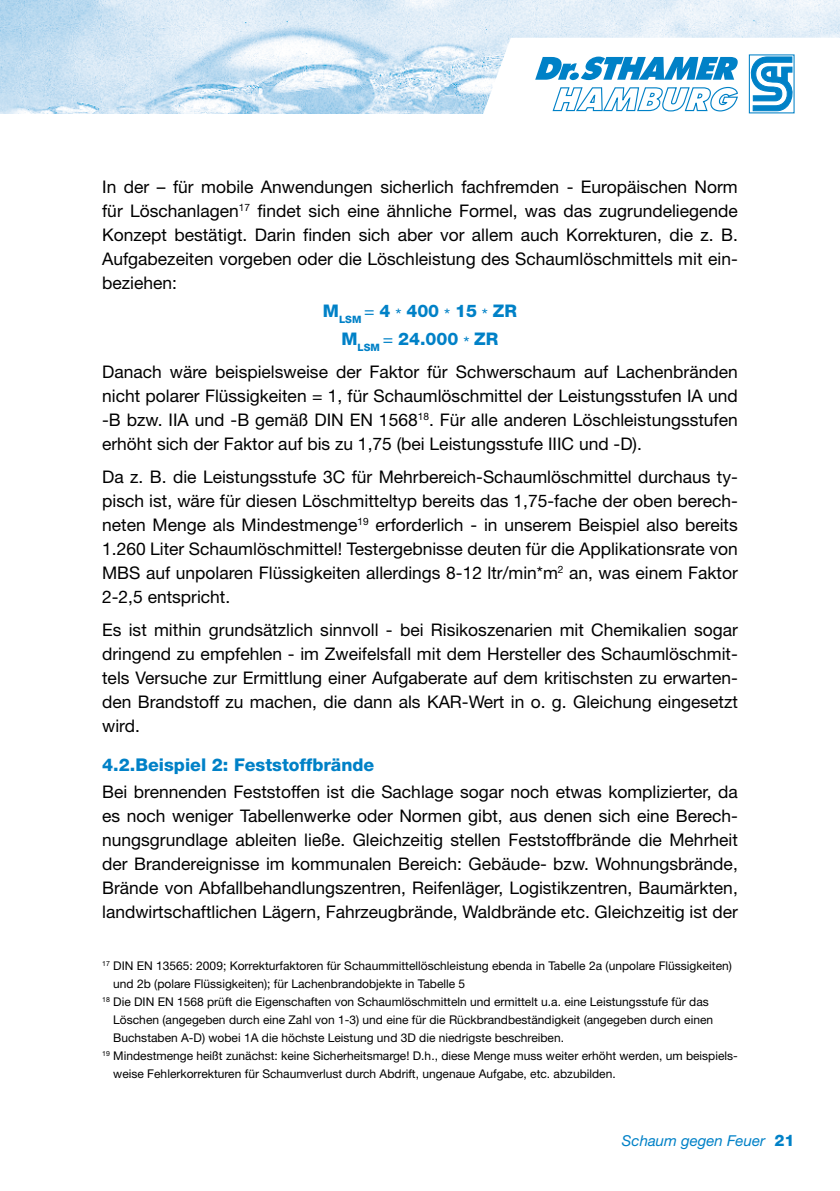
<style>
.page{position:relative;width:840px;height:1191px;background:#fff}
.page>*{position:absolute;margin:0;border:0;box-sizing:border-box;transform-origin:0 0}
.t1{font:800 17.6px "Helvetica Neue";color:#0081c7}
.t2{font:17.4px/24px "Helvetica Neue";color:#000;text-align:justify}
.t3{font:800 17.4px/28px "Helvetica Neue";color:#0081c7;text-align:center}
.t4{font:italic 15px "Helvetica Neue";color:#0081c7}
.t5{font:12px "Helvetica Neue";color:#000}
.s1{font-weight:400}
.s2{font-weight:800;font-style:normal;font-size:16px}
</style>
<div class="page">
<img style="left:0;top:0;width:839px;height:113px">
<svg style="left:480px;top:38px;width:359px;height:76px"></svg>
<p class="t2" style="left:102px;top:174px;width:637px">In der – für mobile Anwendungen sicherlich fachfremden - Europäischen Norm für Löschanlagen<sup>17</sup> findet sich eine ähnliche Formel, was das zugrundeliegende Konzept bestätigt. Darin finden sich aber vor allem auch Korrekturen, die z. B.<br>Aufgabezeiten vorgeben oder die Löschleistung des Schaumlöschmittels mit ein&shy;beziehen:</p>
<p class="t3" style="left:323px;top:297px;width:195px">M<sub>LSM</sub> <span class="s1">=</span> 4 <span class="s1">*</span> 400 <span class="s1">*</span> 15 <span class="s1">*</span> ZR<br>M<sub>LSM</sub> <span class="s1">=</span> 24.000 <span class="s1">*</span> ZR</p>
<p class="t2" style="left:102px;top:359px;width:636px">Danach wäre beispielsweise der Faktor für Schwerschaum auf Lachenbränden nicht polarer Flüssigkeiten = 1, für Schaumlöschmittel der Leistungsstufen IA und -B bzw. IIA und -B gemäß DIN EN 1568<sup>18</sup>. Für alle anderen Löschleistungsstufen erhöht sich der Faktor auf bis zu 1,75 (bei Leistungsstufe IIIC und -D).</p>
<p class="t2" style="left:102px;top:465px;width:636px">Da z. B. die Leistungsstufe 3C für Mehrbereich-Schaumlöschmittel durchaus ty&shy;pisch ist, wäre für diesen Löschmitteltyp bereits das 1,75-fache der oben berech&shy;neten Menge als Mindestmenge<sup>19</sup> erforderlich - in unserem Beispiel also bereits 1.260 Liter Schaumlöschmittel! Testergebnisse deuten für die Applikationsrate von MBS auf unpolaren Flüssigkeiten allerdings 8-12 ltr/min*m<sup>2</sup> an, was einem Faktor 2-2,5 entspricht.</p>
<p class="t2" style="left:102px;top:618px;width:637px">Es ist mithin grundsätzlich sinnvoll - bei Risikoszenarien mit Chemikalien sogar dringend zu empfehlen - im Zweifelsfall mit dem Hersteller des Schaumlöschmit&shy;tels Versuche zur Ermittlung einer Aufgaberate auf dem kritischsten zu erwarten&shy;den Brandstoff zu machen, die dann als KAR-Wert in o. g. Gleichung eingesetzt wird.</p>
<p class="t1" style="left:102px;top:754px;width:273px">4.2.Beispiel 2: Feststoffbrände</p>
<p class="t2" style="left:102px;top:779px;width:636px">Bei brennenden Feststoffen ist die Sachlage sogar noch etwas komplizierter, da es noch weniger Tabellenwerke oder Normen gibt, aus denen sich eine Berech&shy;nungsgrundlage ableiten ließe. Gleichzeitig stellen Feststoffbrände die Mehrheit der Brandereignisse im kommunalen Bereich: Gebäude- bzw. Wohnungsbrände, Brände von Abfallbehandlungszentren, Reifenläger, Logistikzentren, Baumärkten, landwirtschaftlichen Lägern, Fahrzeugbrände, Waldbrände etc. Gleichzeitig ist der</p>
<p class="t5" style="left:102px;top:958px;width:631px"><sup>17</sup> DIN EN 13565: 2009; Korrekturfaktoren für Schaummittellöschleistung ebenda in Tabelle 2a (unpolare Flüssigkeiten)</p>
<p class="t5" style="left:113px;top:976px;width:353px">und 2b (polare Flüssigkeiten); für Lachenbrandobjekte in Tabelle 5</p>
<p class="t5" style="left:102px;top:994px;width:607px"><sup>18</sup> Die DIN EN 1568 prüft die Eigenschaften von Schaumlöschmitteln und ermittelt u.a. eine Leistungsstufe für das</p>
<p class="t5" style="left:113px;top:1012px;width:601px">Löschen (angegeben durch eine Zahl von 1-3) und eine für die Rückbrandbeständigkeit (angegeben durch einen</p>
<p class="t5" style="left:113px;top:1030px;width:452px">Buchstaben A-D) wobei 1A die höchste Leistung und 3D die niedrigste beschreiben.</p>
<p class="t5" style="left:102px;top:1048px;width:636px"><sup>19</sup> Mindestmenge heißt zunächst: keine Sicherheitsmarge! D.h., diese Menge muss weiter erhöht werden, um beispiels-</p>
<p class="t5" style="left:113px;top:1066px;width:503px">weise Fehlerkorrekturen für Schaumverlust durch Abdrift, ungenaue Aufgabe, etc. abzubilden.</p>
<p class="t4" style="left:621px;top:1131px;width:174px">Schaum gegen Feuer <span class="s2">21</span></p>
</div>
